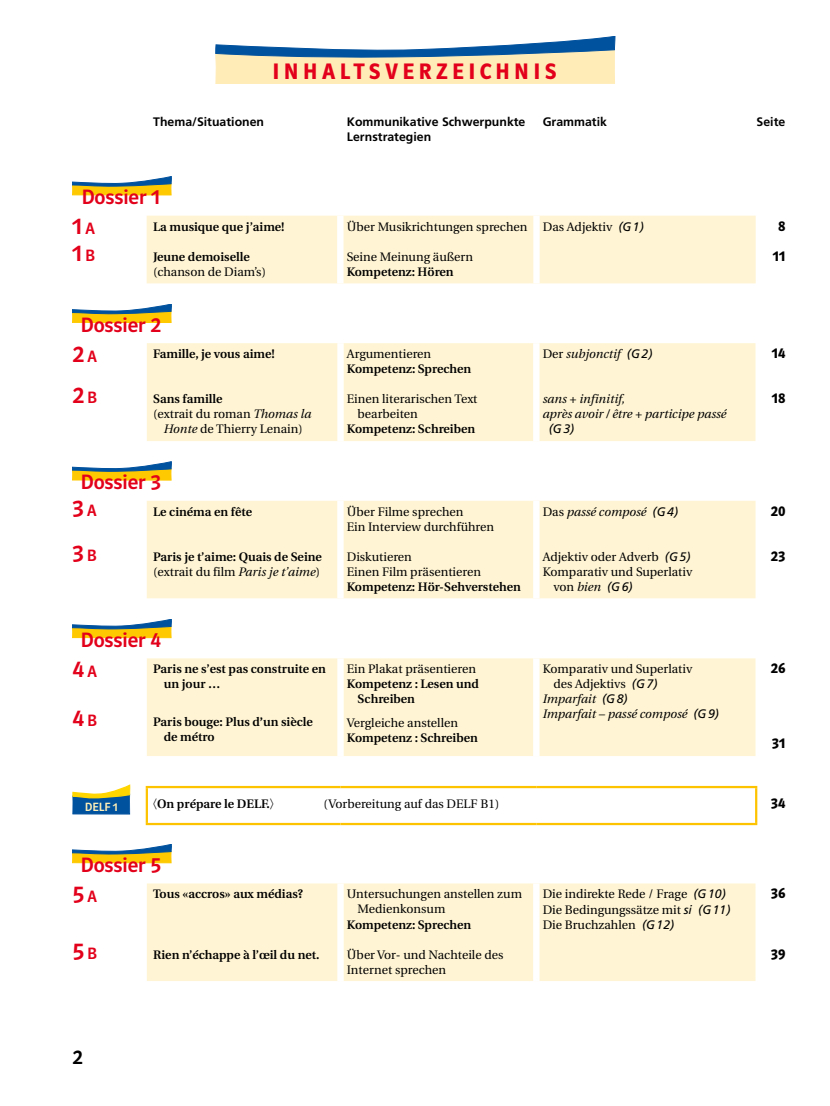
<style>
.page{position:relative;width:830px;height:1106px;background:#fff}
.page>*{position:absolute;margin:0;border:0;box-sizing:border-box;transform-origin:0 0}
.t1{font:24px/26.4px "Polo ST11 K Krftg";color:#e2001a}
.t2{font:22.5px "Polo ST11 K Hfett";letter-spacing:.2em;color:#e2001a}
.t3{font:21px "Polo ST11 K Krftg";color:#000}
.t4{font:20.85px "Polo ST11 K Krftg";letter-spacing:-.005em;color:#e2001a}
.t5{font:15px/30px "Polo ST11 K Hfett";color:#000;text-align:center}
.t6{font:12.3px/15px "Utopia";color:#000}
.t7{font:600 12.3px/15px "Utopia";color:#000}
.t8{font:italic 12.3px/15px "Utopia";color:#000}
.t9{font:700 12.3px/15px "Frutiger LT";color:#000}
.t10{font:italic 12.3px "Frutiger LT";color:#000}
.t11{font:12px "Polo ST11 K Krftg";color:#ffefb6}
.s1{font-size:21.6px}
.s2{font-size:16.5px}
.s3{font-style:italic}
.s4{font-weight:400}
.s5{font-weight:400;font-style:italic}
.s6{font-weight:700}
.s7{font-family:"Frutiger LT";font-style:italic}
.s8{font-style:normal}
.s9{font-family:"Frutiger LT"}
</style>
<div class="page">
<svg style="left:72px;top:176px;width:99px;height:19px"></svg>
<div style="left:147px;top:216px;width:608px;height:67px;background:#fff5d4"></div>
<div style="left:337px;top:216px;width:6px;height:67px;background:#fff"></div>
<div style="left:533px;top:216px;width:6px;height:67px;background:#fff"></div>
<svg style="left:72px;top:304px;width:99px;height:18px"></svg>
<div style="left:147px;top:343px;width:608px;height:98px;background:#fff5d4"></div>
<div style="left:337px;top:343px;width:6px;height:98px;background:#fff"></div>
<div style="left:533px;top:343px;width:6px;height:98px;background:#fff"></div>
<svg style="left:72px;top:461px;width:99px;height:19px"></svg>
<div style="left:147px;top:501px;width:608px;height:97px;background:#fff5d4"></div>
<div style="left:337px;top:501px;width:6px;height:97px;background:#fff"></div>
<div style="left:533px;top:501px;width:6px;height:97px;background:#fff"></div>
<svg style="left:72px;top:619px;width:99px;height:18px"></svg>
<div style="left:147px;top:658px;width:608px;height:98px;background:#fff5d4"></div>
<div style="left:337px;top:658px;width:6px;height:98px;background:#fff"></div>
<div style="left:533px;top:658px;width:6px;height:98px;background:#fff"></div>
<hr style="left:146px;top:786px;width:194px;height:2px;background:#fdc300">
<hr style="left:146px;top:788px;width:2px;height:35px;background:#fdc300">
<hr style="left:340px;top:786px;width:196px;height:2px;background:#fdc300">
<hr style="left:536px;top:786px;width:221px;height:2px;background:#fdc300">
<hr style="left:754px;top:788px;width:3px;height:35px;background:#fdc300">
<hr style="left:146px;top:823px;width:194px;height:2px;background:#fdc300">
<hr style="left:340px;top:823px;width:196px;height:2px;background:#fdc300">
<hr style="left:536px;top:823px;width:221px;height:2px;background:#fdc300">
<svg style="left:73px;top:785px;width:57px;height:29px"></svg>
<svg style="left:72px;top:844px;width:99px;height:18px"></svg>
<div style="left:147px;top:883px;width:608px;height:98px;background:#fff5d4"></div>
<div style="left:337px;top:883px;width:6px;height:98px;background:#fff"></div>
<div style="left:533px;top:883px;width:6px;height:98px;background:#fff"></div>
<svg style="left:215px;top:36px;width:399px;height:48px"></svg>
<h2 class="t2" style="left:272px;top:59px;width:285px">INHALTSVERZEICHNIS</h2>
<p class="t9" style="left:153px;top:114px;width:112px">Thema/Situationen</p>
<p class="t9" style="left:347px;top:114px;width:180px">Kommunikative Schwerpunkte<br>Lernstrategien</p>
<p class="t9" style="left:542px;top:114px;width:66px">Grammatik</p>
<p class="t9" style="left:756px;top:114px;width:30px">Seite</p>
<h3 class="t4" style="left:81px;top:186px;width:80px">Dossier <span class="s1">1</span></h3>
<h1 class="t1" style="left:72px;top:213px;width:24px">1<span class="s2">A<br></span>1<span class="s2">B</span></h1>
<p class="t7" style="left:153px;top:219px;width:133px">La musique que j’aime!</p>
<p class="t7" style="left:153px;top:249px;width:98px">Jeune demoiselle</p>
<p class="t6" style="left:153px;top:264px;width:114px">(chanson de Diam’s)</p>
<h3 class="t4" style="left:81px;top:313px;width:82px">Dossier <span class="s1">2</span></h3>
<h1 class="t1" style="left:72px;top:333px;width:26px;line-height:41.4px">2<span class="s2">A<br></span>2<span class="s2">B</span></h1>
<p class="t7" style="left:153px;top:347px;width:123px">Famille, je vous aime!</p>
<p class="t7" style="left:153px;top:392px;width:71px">Sans famille</p>
<p class="t6" style="left:153px;top:407px;width:159px">(extrait du roman <span class="s3">Thomas la</span></p>
<p class="t6" style="left:164px;top:422px;width:140px"><span class="s3">Honte</span> de Thierry Lenain)</p>
<h3 class="t4" style="left:81px;top:471px;width:82px">Dossier <span class="s1">3</span></h3>
<h1 class="t1" style="left:72px;top:485px;width:26px;line-height:45px">3<span class="s2">A<br></span>3<span class="s2">B</span></h1>
<p class="t7" style="left:153px;top:504px;width:100px">Le cinéma en fête</p>
<p class="t7" style="left:153px;top:549px;width:170px">Paris je t’aime: Quais de Seine <span class="s4">(extrait du film</span> <span class="s5">Paris je t’aime</span><span class="s4">)</span></p>
<h3 class="t4" style="left:81px;top:628px;width:82px">Dossier <span class="s1">4</span></h3>
<h1 class="t1" style="left:72px;top:644px;width:26px;line-height:48.9px">4<span class="s2">A<br></span>4<span class="s2">B</span></h1>
<p class="t7" style="left:164px;top:662px;width:163px;text-indent:-11px">Paris ne s’est pas construite en un jour …</p>
<p class="t7" style="left:164px;top:714px;width:150px;text-indent:-11px">Paris bouge: Plus d<span class="s6">’</span>un siècle de métro</p>
<p class="t6" style="left:346px;top:219px;width:182px">Über Musikrichtungen sprechen</p>
<p class="t6" style="left:346px;top:249px;width:128px">Seine Meinung äußern</p>
<p class="t7" style="left:346px;top:264px;width:108px">Kompetenz: Hören</p>
<p class="t6" style="left:542px;top:219px;width:102px">Das Adjektiv <span class="s7">(G1)</span></p>
<p class="t5" style="left:772px;top:211px;width:14px">8<br>11</p>
<p class="t6" style="left:347px;top:347px;width:86px">Argumentieren</p>
<p class="t7" style="left:347px;top:362px;width:126px">Kompetenz: Sprechen</p>
<p class="t6" style="left:357px;top:392px;width:121px;text-indent:-11px">Einen literarischen Text bearbeiten</p>
<p class="t7" style="left:347px;top:422px;width:130px">Kompetenz: Schreiben</p>
<p class="t8" style="left:542px;top:347px;width:111px"><span class="s8">Der</span> subjonctif <span class="s9">(G2)</span></p>
<p class="t8" style="left:542px;top:392px;width:185px">sans + infinitif,<br>après avoir / être + participe passé</p>
<p class="t10" style="left:548px;top:422px;width:27px">(G3)</p>
<p class="t6" style="left:346px;top:504px;width:149px">Über Filme sprechen<br>Ein Interview durchführen</p>
<p class="t6" style="left:346px;top:549px;width:136px">Diskutieren<br>Einen Film präsentieren</p>
<p class="t7" style="left:346px;top:579px;width:175px">Kompetenz: Hör-Sehverstehen</p>
<p class="t8" style="left:542px;top:504px;width:137px"><span class="s8">Das</span> passé composé <span class="s9">(G4)</span></p>
<p class="t6" style="left:542px;top:549px;width:149px">Adjektiv oder Adverb <span class="s7">(G5)</span></p>
<p class="t6" style="left:542px;top:564px;width:151px">Komparativ und Superlativ</p>
<p class="t8" style="left:553px;top:579px;width:81px"><span class="s8">von</span> bien <span class="s9">(G6)</span></p>
<p class="t6" style="left:347px;top:662px;width:130px">Ein Plakat präsentieren</p>
<p class="t7" style="left:357px;top:677px;width:123px;text-indent:-11px">Kompetenz : Lesen und<br>Schreiben</p>
<p class="t6" style="left:347px;top:716px;width:113px">Vergleiche anstellen</p>
<p class="t7" style="left:347px;top:731px;width:132px">Kompetenz : Schreiben</p>
<p class="t6" style="left:542px;top:662px;width:151px">Komparativ und Superlativ</p>
<p class="t6" style="left:553px;top:677px;width:106px">des Adjektivs <span class="s7">(G7)</span></p>
<p class="t8" style="left:542px;top:692px;width:86px">Imparfait <span class="s9">(G8)</span></p>
<p class="t8" style="left:542px;top:707px;width:178px">Imparfait – passé composé <span class="s9">(G9)</span></p>
<p class="t5" style="left:771px;top:338px;width:15px">14</p>
<p class="t5" style="left:771px;top:383px;width:15px">18</p>
<p class="t5" style="left:770px;top:496px;width:16px">20</p>
<p class="t5" style="left:770px;top:541px;width:16px">23</p>
<p class="t5" style="left:770px;top:653px;width:16px">26</p>
<p class="t5" style="left:771px;top:728px;width:15px">31</p>
<p class="t11" style="left:85px;top:800px;width:34px">DELF 1</p>
<p class="t7" style="left:153px;top:797px;width:122px">〈On prépare le DELF.〉</p>
<p class="t6" style="left:323px;top:797px;width:177px">(Vorbereitung auf das DELF B1)</p>
<p class="t5" style="left:770px;top:788px;width:16px">34</p>
<h3 class="t4" style="left:81px;top:853px;width:82px">Dossier <span class="s1">5</span></h3>
<h1 class="t1" style="left:72px;top:881px;width:26px">5<span class="s2">A</span></h1>
<h1 class="t1" style="left:72px;top:937px;width:26px">5<span class="s2">B</span></h1>
<p class="t7" style="left:153px;top:887px;width:151px">Tous «accros» aux médias?</p>
<p class="t7" style="left:153px;top:947px;width:168px">Rien n’échappe à l’œil du net.</p>
<p class="t6" style="left:357px;top:887px;width:166px;text-indent:-11px">Untersuchungen anstellen zum<br>Medienkonsum</p>
<p class="t7" style="left:347px;top:917px;width:126px">Kompetenz: Sprechen</p>
<p class="t6" style="left:347px;top:947px;width:158px">Über Vor- und Nachteile des<br>Internet sprechen</p>
<p class="t6" style="left:542px;top:887px;width:189px">Die indirekte Rede / Frage <span class="s7">(G10)<br></span>Die Bedingungssätze mit <span class="s7">si (G11)<br></span>Die Bruchzahlen <span class="s7">(G12)</span></p>
<p class="t5" style="left:770px;top:878px;width:16px">36</p>
<p class="t5" style="left:770px;top:938px;width:16px">39</p>
<h3 class="t3" style="left:72px;top:1045px;width:12px">2</h3>
</div>
